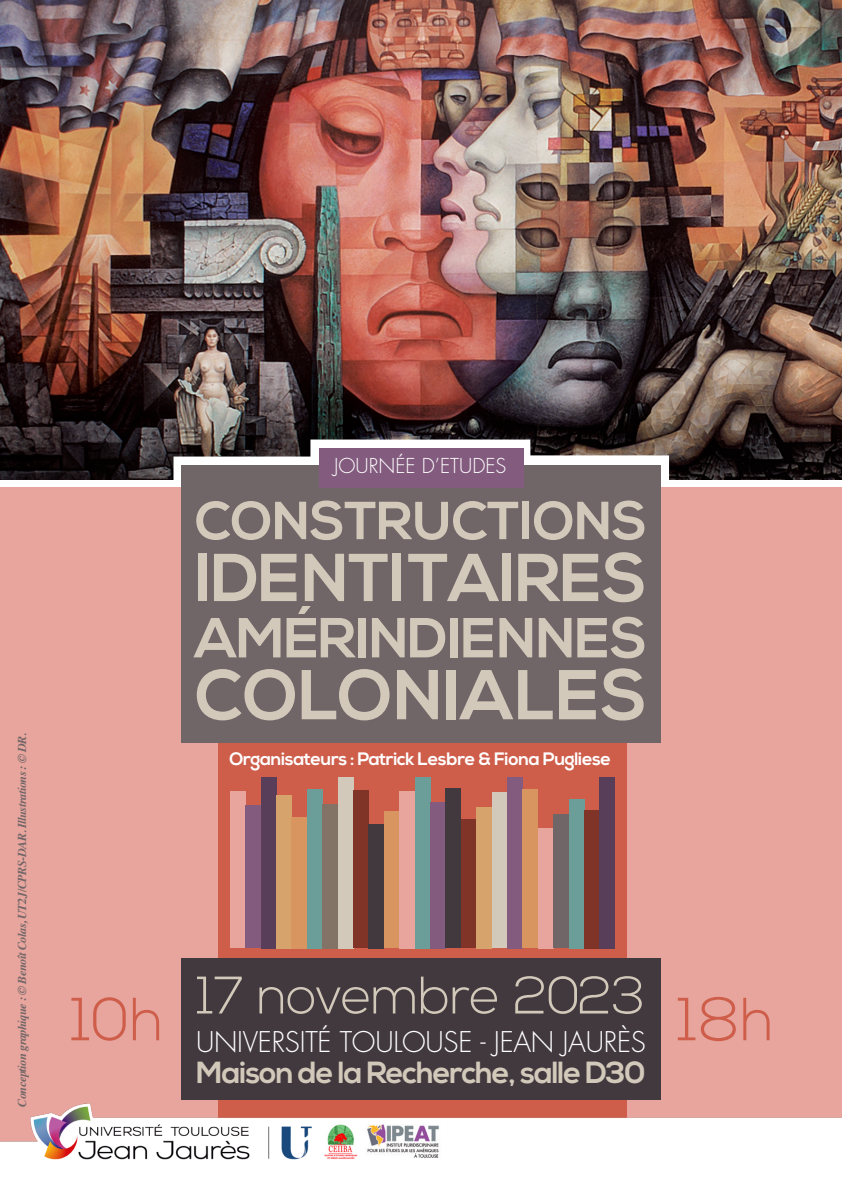
<style>
.page{position:relative;width:842px;height:1191px;background:#fff}
.page>*{position:absolute;margin:0;border:0;box-sizing:border-box;transform-origin:0 0}
.t1{font:700 70.4px "Nexa";color:#d3c9ba}
.t2{font:700 67.6px "Nexa";letter-spacing:-.01em;color:#d3c9ba}
.t3{font:300 60.6px "Nexa";color:#ce5d4a}
.t4{font:700 56.2px "Nexa";letter-spacing:-.015em;color:#d3c9ba}
.t5{font:700 53.4px "Nexa";letter-spacing:-.01em;color:#d3c9ba}
.t6{font:300 52.8px "Nexa";letter-spacing:-.02em;color:#d3c9ba}
.t7{font:700 30.6px "Nexa";letter-spacing:-.035em;color:#d3c9ba}
.t8{font:300 27.8px "Futura";letter-spacing:-.01em;color:#fff}
.t9{font:300 20px "Futura";color:#fff}
.t10{font:700 18px "Nexa";letter-spacing:-.02em;color:#fff}
.t11{font:italic 700 12px "Times";letter-spacing:-.03em;color:#706567}
</style>
<div class="page">
<img style="left:0;top:0;width:842px;height:479px">
<svg style="left:173px;top:439px;width:496px;height:49px"></svg>
<div style="left:0;top:488px;width:842px;height:703px;background:#e7a59d"></div>
<div style="left:218px;top:472px;width:408px;height:719px;background:#ce5d4a"></div>
<img style="left:0;top:1090px;width:842px;height:101px">
<div style="left:181px;top:465px;width:479px;height:278px;background:#706567"></div>
<div style="left:319px;top:448px;width:204px;height:40px;background:#835b7e"></div>
<div style="left:181px;top:958px;width:479px;height:142px;background:#42393f"></div>
<div style="left:323px;top:1123px;width:35px;height:37px;background:#fff"></div>
<img style="left:324px;top:1124px;width:34px;height:35px">
<div style="left:366px;top:1123px;width:74px;height:36px;background:#fff"></div>
<img style="left:367px;top:1124px;width:72px;height:34px">
<div style="left:230px;top:791px;width:16px;height:157px;background:#e7a59d"></div>
<div style="left:246px;top:805px;width:15px;height:143px;background:#835b7e"></div>
<div style="left:261px;top:777px;width:15px;height:171px;background:#593e59"></div>
<div style="left:276px;top:795px;width:16px;height:153px;background:#d6a36d"></div>
<div style="left:292px;top:817px;width:15px;height:131px;background:#d8955f"></div>
<div style="left:307px;top:789px;width:16px;height:159px;background:#6b9e98"></div>
<div style="left:323px;top:804px;width:15px;height:144px;background:#837366"></div>
<div style="left:338px;top:777px;width:15px;height:171px;background:#d3c9ba"></div>
<div style="left:353px;top:790px;width:16px;height:158px;background:#803427"></div>
<div style="left:369px;top:824px;width:15px;height:124px;background:#42393f"></div>
<div style="left:384px;top:811px;width:15px;height:137px;background:#d8955f"></div>
<div style="left:399px;top:791px;width:16px;height:157px;background:#e7a59d"></div>
<div style="left:415px;top:777px;width:15px;height:171px;background:#6b9e98"></div>
<div style="left:430px;top:802px;width:16px;height:146px;background:#835b7e"></div>
<div style="left:446px;top:788px;width:15px;height:160px;background:#42393f"></div>
<div style="left:461px;top:819px;width:15px;height:129px;background:#803427"></div>
<div style="left:476px;top:807px;width:16px;height:141px;background:#d6a36d"></div>
<div style="left:492px;top:792px;width:15px;height:156px;background:#d3c9ba"></div>
<div style="left:507px;top:777px;width:16px;height:171px;background:#835b7e"></div>
<div style="left:523px;top:789px;width:15px;height:159px;background:#d8955f"></div>
<div style="left:538px;top:828px;width:15px;height:120px;background:#e7a59d"></div>
<div style="left:553px;top:814px;width:16px;height:134px;background:#706567"></div>
<div style="left:569px;top:799px;width:15px;height:149px;background:#6b9e98"></div>
<div style="left:584px;top:810px;width:16px;height:138px;background:#803427"></div>
<div style="left:600px;top:777px;width:15px;height:171px;background:#593e59"></div>
<p class="t11" style="left:11px;top:1106px;width:375px;rotate:-90deg">Conception graphique : © Benoît Colas, UT2J/CPRS-DAR. Illustrations : © DR.</p>
<p class="t9" style="left:334px;top:454px;width:174px">JOURNÉE D’ETUDES</p>
<p class="t5" style="left:195px;top:490px;width:454px">CONSTRUCTIONS</p>
<p class="t2" style="left:195px;top:539px;width:454px">IDENTITAIRES</p>
<p class="t4" style="left:195px;top:605px;width:454px">AMÉRINDIENNES</p>
<p class="t1" style="left:195px;top:654px;width:454px">COLONIALES</p>
<p class="t10" style="left:229px;top:748px;width:383px">Organisateurs : Patrick Lesbre &amp; Fiona Pugliese</p>
<p class="t3" style="left:71px;top:984px;width:94px">10h</p>
<p class="t6" style="left:197px;top:965px;width:450px">17 novembre 2023</p>
<p class="t8" style="left:196px;top:1025px;width:451px">UNIVERSITÉ TOULOUSE - JEAN JAURÈS</p>
<p class="t7" style="left:196px;top:1054px;width:451px">Maison de la Recherche, salle D30</p>
<p class="t3" style="left:678px;top:984px;width:98px">18h</p>
</div>
